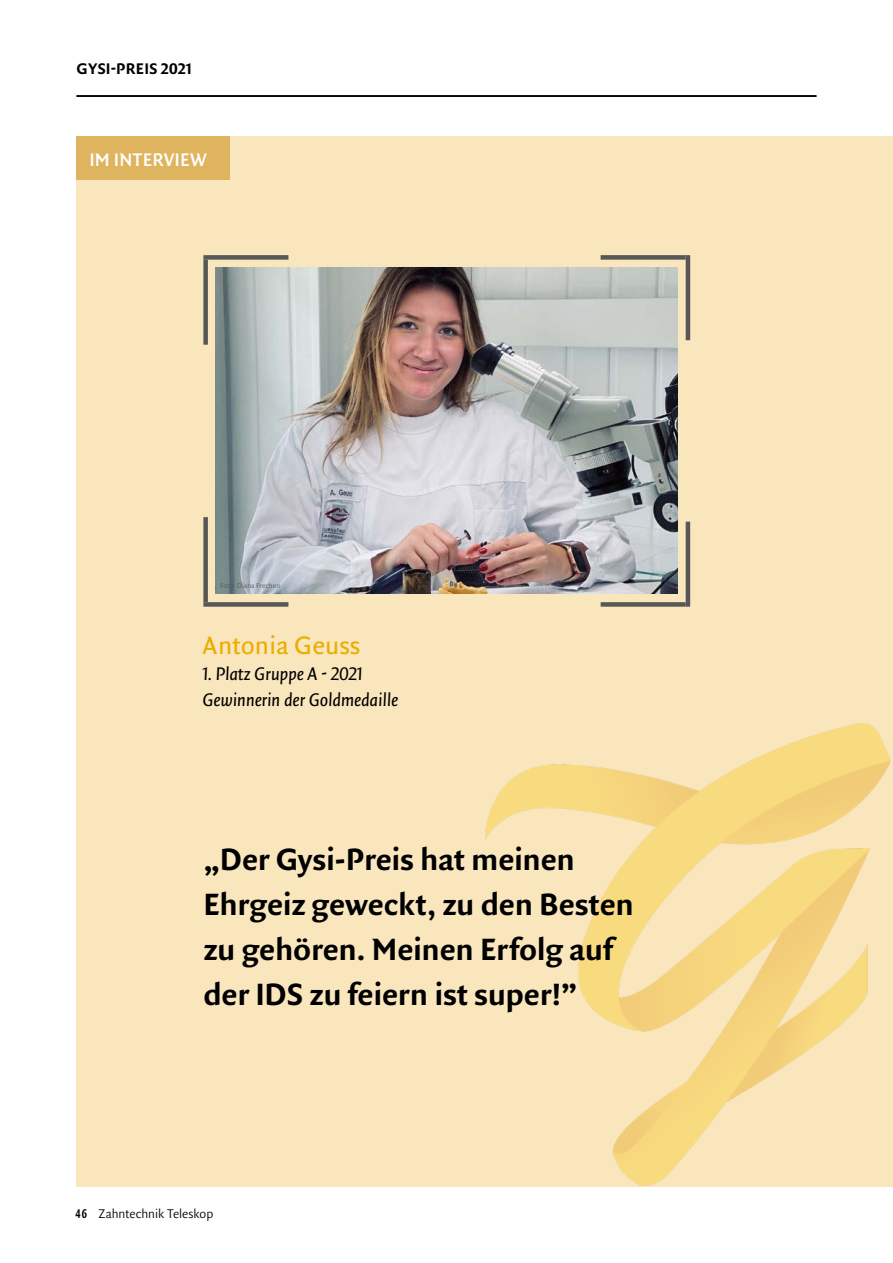
<style>
.page{position:relative;width:893px;height:1263px;background:#fff}
.page>*{position:absolute;margin:0;border:0;box-sizing:border-box;transform-origin:0 0}
.t1{font:33px/45px "Quadraat Sans OT Bld";letter-spacing:-.01em;color:#000}
.t2{font:27px "Quadraat Sans OT";color:#eaae00}
.t3{font:italic 19.5px/25.5px "Quadraat Sans OT";letter-spacing:-.02em;color:#000}
.t4{font:600 19.5px "Quadraat Sans OT";letter-spacing:.005em;color:#fff}
.t5{font:16.5px "Quadraat Sans OT Bld";letter-spacing:.01em;color:#000}
.t6{font:300 13.5px "Quadraat Sans OT";color:#000}
.t7{font:300 7.5px "Quadraat Sans OT";letter-spacing:.02em;color:#575756}
.s1{font-family:"Quadraat Sans OT Bld";font-weight:400}
</style>
<div class="page">
<hr style="left:77px;top:95px;width:739px;height:2px;background:#000">
<div style="left:77px;top:136px;width:816px;height:1050px;background:#fae6bd"></div>
<img style="left:486px;top:724px;width:405px;height:462px">
<div style="left:77px;top:136px;width:153px;height:44px;background:#dfb45f"></div>
<img style="left:216px;top:268px;width:462px;height:325px">
<div style="left:203px;top:260px;width:5px;height:85px;background:#575756"></div>
<div style="left:203px;top:255px;width:85px;height:5px;background:#575756"></div>
<div style="left:601px;top:255px;width:85px;height:5px;background:#575756"></div>
<hr style="left:686px;top:255px;width:4px;height:85px;background:#575756">
<div style="left:203px;top:517px;width:5px;height:85px;background:#575756"></div>
<div style="left:203px;top:602px;width:85px;height:5px;background:#575756"></div>
<div style="left:601px;top:602px;width:85px;height:5px;background:#575756"></div>
<hr style="left:686px;top:522px;width:4px;height:85px;background:#575756">
<p class="t5" style="left:77px;top:57px;width:117px">GYSI-PREIS 2021</p>
<p class="t4" style="left:89px;top:146px;width:119px">IM INTERVIEW</p>
<p class="t7" style="left:220px;top:580px;width:62px">Foto: Diana Frechen</p>
<p class="t2" style="left:203px;top:627px;width:159px">Antonia Geuss</p>
<p class="t3" style="left:203px;top:661px;width:197px">1. Platz Gruppe A - 2021<br>Gewinnerin der Goldmedaille</p>
<p class="t1" style="left:203px;top:836px;width:432px">„Der Gysi-Preis hat meinen<br>Ehrgeiz geweckt, zu den Besten zu gehören. Meinen Erfolg auf der IDS zu feiern ist super!”</p>
<p class="t6" style="left:75px;top:1204px;width:139px"><span class="s1">46</span> Zahntechnik Teleskop</p>
</div>
